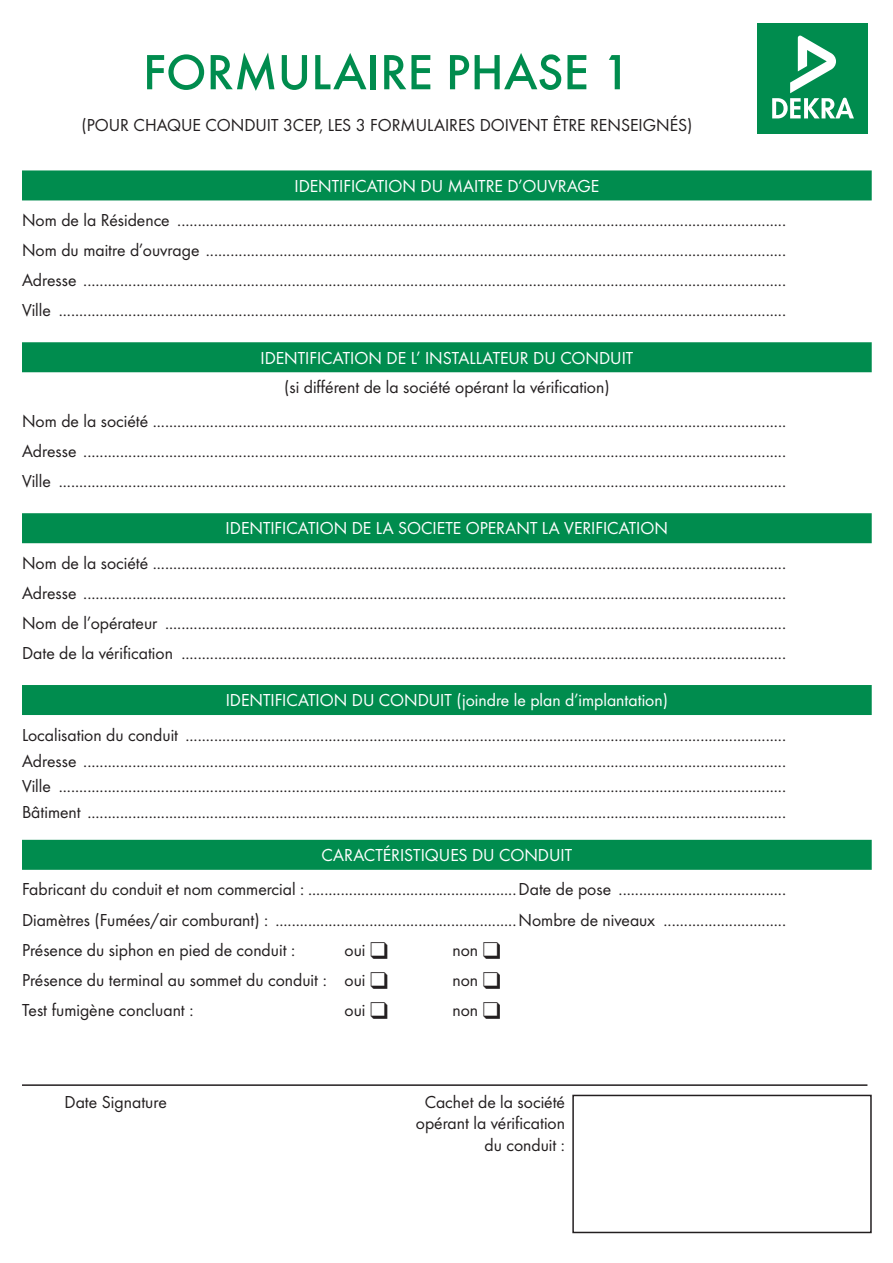
<style>
.page{position:relative;width:893px;height:1263px;background:#fff}
.page>*{position:absolute;margin:0;border:0;box-sizing:border-box;transform-origin:0 0}
.t1{font:500 51.3px "Futura";color:#008c4e}
.t2{font:18px/21.6px "Futura Boo";color:#231f20;text-align:right}
.t3{font:18px "Futura Boo";color:#fff}
</style>
<div class="page">
<div style="left:22px;top:170px;width:850px;height:30px;background:#008c4e"></div>
<div style="left:22px;top:342px;width:850px;height:30px;background:#008c4e"></div>
<div style="left:22px;top:513px;width:850px;height:30px;background:#008c4e"></div>
<div style="left:22px;top:685px;width:850px;height:30px;background:#008c4e"></div>
<div style="left:22px;top:840px;width:850px;height:30px;background:#008c4e"></div>
<div style="left:757px;top:23px;width:110px;height:111px;background:#008c4e"></div>
<svg style="left:772px;top:35px;width:82px;height:83px"></svg>
<hr style="left:22px;top:1084px;width:845px;height:2px;background:#231f20">
<div style="left:572px;top:1095px;width:300px;height:138px;border:2px solid #231f20"></div>
<p class="t1" style="left:143px;top:34px;width:489px">FORMULAIRE PHASE 1</p>
<p class="t2" style="left:81px;top:113px;width:613px">(POUR CHAQUE CONDUIT 3CEP, LES 3 FORMULAIRES DOIVENT ÊTRE RENSEIGNÉS)</p>
<p class="t3" style="left:294px;top:173px;width:306px">IDENTIFICATION DU MAITRE D’OUVRAGE</p>
<p class="t2" style="left:22px;top:208px;width:766px">Nom de la Résidence .....................................................................................................................................................</p>
<p class="t2" style="left:22px;top:238px;width:766px">Nom du maitre d’ouvrage ..............................................................................................................................................</p>
<p class="t2" style="left:22px;top:269px;width:766px">Adresse ............................................................................................................................................................................</p>
<p class="t2" style="left:22px;top:299px;width:766px">Ville ..................................................................................................................................................................................</p>
<p class="t3" style="left:260px;top:345px;width:374px">IDENTIFICATION DE L’ INSTALLATEUR DU CONDUIT</p>
<p class="t2" style="left:284px;top:375px;width:327px">(si différent de la société opérant la vérification)</p>
<p class="t2" style="left:22px;top:409px;width:766px">Nom de la société ...........................................................................................................................................................</p>
<p class="t2" style="left:22px;top:439px;width:766px">Adresse ............................................................................................................................................................................</p>
<p class="t2" style="left:22px;top:470px;width:766px">Ville ..................................................................................................................................................................................</p>
<p class="t3" style="left:226px;top:516px;width:444px">IDENTIFICATION DE LA SOCIETE OPERANT LA VERIFICATION</p>
<p class="t2" style="left:22px;top:551px;width:766px">Nom de la société ...........................................................................................................................................................</p>
<p class="t2" style="left:22px;top:581px;width:766px">Adresse ............................................................................................................................................................................</p>
<p class="t2" style="left:22px;top:611px;width:766px">Nom de l’opérateur ........................................................................................................................................................</p>
<p class="t2" style="left:22px;top:641px;width:766px">Date de la vérification ....................................................................................................................................................</p>
<p class="t3" style="left:226px;top:688px;width:444px">IDENTIFICATION DU CONDUIT (joindre le plan d’implantation)</p>
<p class="t2" style="left:22px;top:723px;width:766px">Localisation du conduit ...................................................................................................................................................</p>
<p class="t2" style="left:22px;top:749px;width:766px">Adresse ............................................................................................................................................................................</p>
<p class="t2" style="left:22px;top:775px;width:766px">Ville ..................................................................................................................................................................................</p>
<p class="t2" style="left:22px;top:800px;width:766px">Bâtiment ...........................................................................................................................................................................</p>
<p class="t3" style="left:322px;top:843px;width:252px">CARACTÉRISTIQUES DU CONDUIT</p>
<p class="t2" style="left:22px;top:878px;width:766px">Fabricant du conduit et nom commercial : ...................................................Date de pose .........................................</p>
<p class="t2" style="left:22px;top:908px;width:766px">Diamètres (Fumées/air comburant) : ...........................................................Nombre de niveaux ..............................</p>
<p class="t2" style="left:22px;top:938px;width:275px">Présence du siphon en pied de conduit :</p>
<p class="t2" style="left:345px;top:938px;width:45px">oui ❑</p>
<p class="t2" style="left:453px;top:938px;width:50px">non ❑</p>
<p class="t2" style="left:22px;top:968px;width:367px">Présence du terminal au sommet du conduit : oui ❑</p>
<p class="t2" style="left:453px;top:968px;width:50px">non ❑</p>
<p class="t2" style="left:22px;top:998px;width:173px">Test fumigène concluant :</p>
<p class="t2" style="left:345px;top:998px;width:45px">oui ❑</p>
<p class="t2" style="left:453px;top:998px;width:50px">non ❑</p>
<p class="t2" style="left:65px;top:1090px;width:104px">Date Signature</p>
<p class="t2" style="left:425px;top:1090px;width:142px">Cachet de la société</p>
<p class="t2" style="left:416px;top:1112px;width:151px">opérant la vérification du conduit :</p>
</div>
